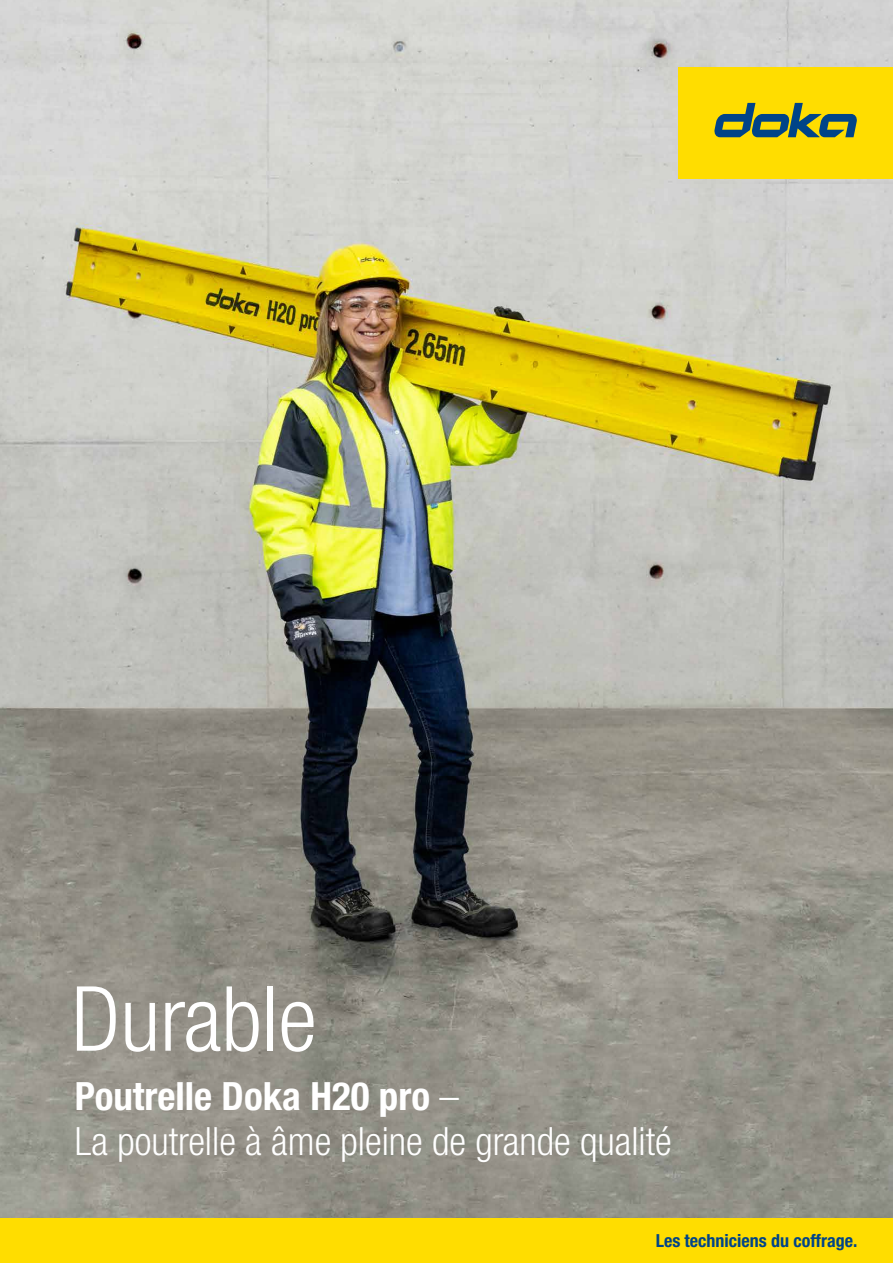
<style>
.page{position:relative;width:893px;height:1263px;background:#fff}
.page>*{position:absolute;margin:0;border:0;box-sizing:border-box;transform-origin:0 0}
.t1{font:300 condensed 90px "Helvetica Neue LTW1 G";color:#fff}
.t2{font:300 condensed 39px/45px "Helvetica Neue LTW1 G";color:#fff}
.t3{font:700 condensed 18px "Helvetica Neue LTW1 G";color:#048}
.s1{font-weight:700}
</style>
<div class="page">
<img style="left:0;top:0;width:893px;height:1218px">
<div style="left:0;top:1218px;width:893px;height:45px;background:#fd0"></div>
<div style="left:678px;top:67px;width:215px;height:111px;background:#fd0"></div>
<svg style="left:714px;top:103px;width:143px;height:34px"></svg>
<h1 class="t1" style="left:72px;top:966px;width:246px">Durable</h1>
<p class="t2" style="left:75px;top:1074px;width:598px"><span class="s1">Poutrelle Doka H20 pro</span> –<br>La poutrelle à âme pleine de grande qualité</p>
<p class="t3" style="left:656px;top:1230px;width:203px">Les techniciens du coffrage.</p>
</div>
